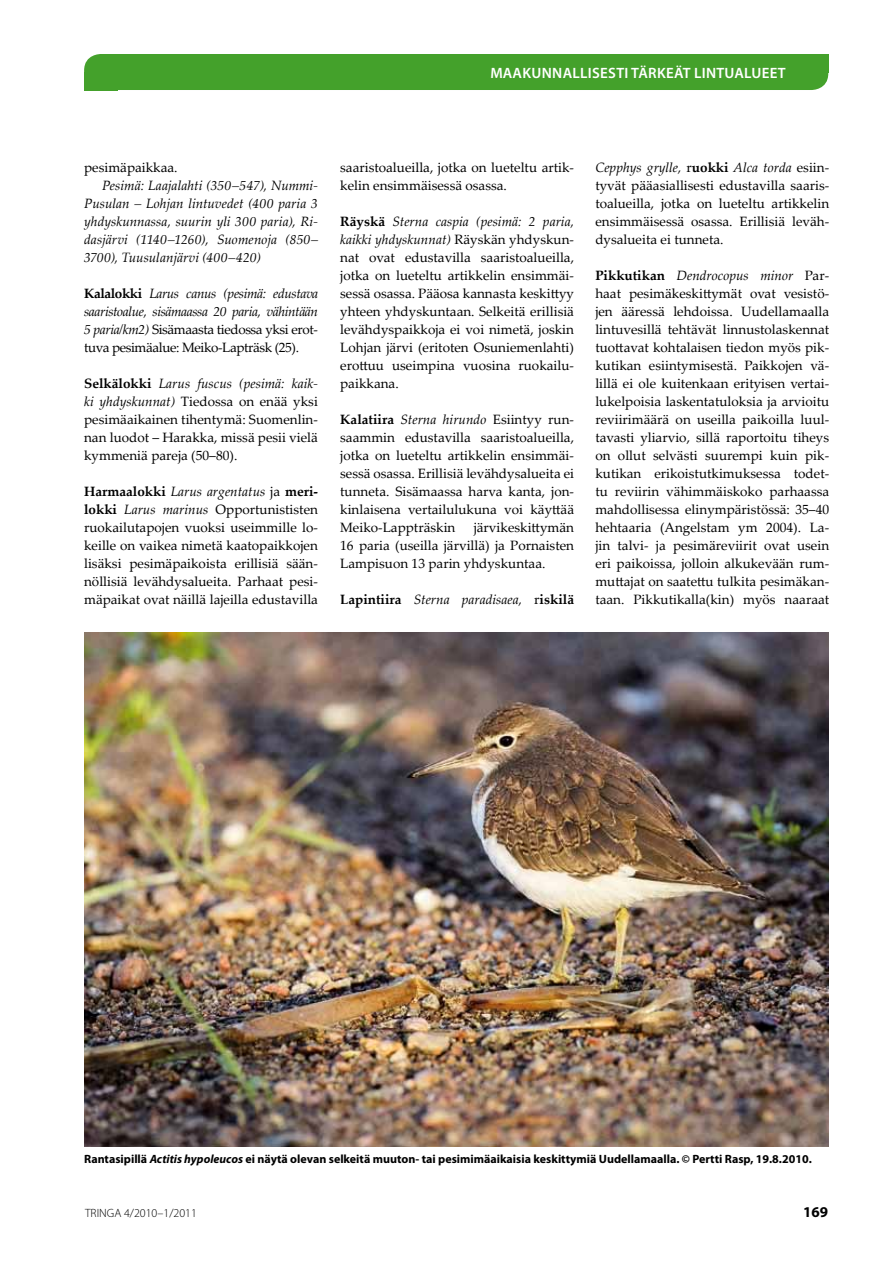
<style>
.page{position:relative;width:893px;height:1263px;background:#fff}
.page>*{position:absolute;margin:0;border:0;box-sizing:border-box;transform-origin:0 0}
.t1{font:600 15px "Myriad Pro";letter-spacing:.02em;color:#fff}
.t2{font:700 15px "Myriad Pro";color:#000}
.t3{font:13.5px/18px "Palatino Linotype";color:#000;text-align:justify}
.t4{font:italic 13.5px/18px "Palatino Linotype";letter-spacing:-.01em;color:#000;text-align:justify}
.t5{font:700 12px "Myriad Pro";color:#000}
.t6{font:300 12px "Myriad Pro";color:#000}
.s1{font-weight:700;font-style:normal}
.s2{font-style:normal}
.s3{font-weight:700}
.s4{font-style:italic}
</style>
<div class="page">
<img style="left:84px;top:633px;width:744px;height:513px">
<div style="left:84px;top:54px;width:744px;height:36px;background:#44a12b;border-radius:16px"></div>
<div style="left:84px;top:72px;width:33px;height:18px;background:#44a12b"></div>
<div style="left:784px;top:54px;width:44px;height:18px;background:#44a12b"></div>
<p class="t1" style="left:490px;top:63px;width:297px">MAAKUNNALLISESTI TÄRKEÄT LINTUALUEET</p>
<p class="t3" style="left:84px;top:158px;width:95px">pesimäpaikkaa.</p>
<p class="t4" style="left:84px;top:176px;width:235px;text-indent:18px">Pesimä: Laajalahti (350–547), Nummi-Pusulan – Lohjan lintuvedet (400 paria 3 yhdyskunnassa, suurin yli 300 paria), Ri&shy;dasjärvi (1140–1260), Suomenoja (850– 3700), Tuusulanjärvi (400–420)</p>
<p class="t4" style="left:84px;top:284px;width:235px"><span class="s1">Kalalokki</span> Larus canus (pesimä: edustava saaristoalue, sisämaassa 20 paria, vähintään 5 paria/km2) <span class="s2">Sisämaasta tiedossa yksi erot&shy;tuva pesimäalue: Meiko-Lapträsk (25).</span></p>
<p class="t3" style="left:84px;top:374px;width:235px"><span class="s3">Selkälokki</span> <span class="s4">Larus fuscus (pesimä: kaik&shy;ki yhdyskunnat)</span> Tiedossa on enää yksi pesimäaikainen tihentymä: Suomenlin&shy;nan luodot – Harakka, missä pesii vielä kymmeniä pareja (50–80).</p>
<p class="t3" style="left:84px;top:482px;width:235px"><span class="s3">Harmaalokki</span> <span class="s4">Larus argentatus</span> ja <span class="s3">meri&shy;lokki</span> <span class="s4">Larus marinus</span> Opportunististen ruokailutapojen vuoksi useimmille lo&shy;keille on vaikea nimetä kaatopaikkojen lisäksi pesimäpaikoista erillisiä sään&shy;nöllisiä levähdysalueita. Parhaat pesi&shy;mäpaikat ovat näillä lajeilla edustavilla</p>
<p class="t3" style="left:340px;top:158px;width:235px">saaristoalueilla, jotka on lueteltu artik&shy;kelin ensimmäisessä osassa.</p>
<p class="t3" style="left:340px;top:212px;width:235px"><span class="s3">Räyskä</span> <span class="s4">Sterna caspia (pesimä: 2 paria, kaikki yhdyskunnat)</span> Räyskän yhdyskun&shy;nat ovat edustavilla saaristoalueilla, jotka on lueteltu artikkelin ensimmäi&shy;sessä osassa. Pääosa kannasta keskittyy yhteen yhdyskuntaan. Selkeitä erillisiä levähdyspaikkoja ei voi nimetä, joskin Lohjan järvi (eritoten Osuniemenlahti) erottuu useimpina vuosina ruokailu&shy;paikkana.</p>
<p class="t3" style="left:340px;top:410px;width:235px"><span class="s3">Kalatiira</span> <span class="s4">Sterna hirundo</span> Esiintyy run&shy;saammin edustavilla saaristoalueilla, jotka on lueteltu artikkelin ensimmäi&shy;sessä osassa. Erillisiä levähdysalueita ei tunneta. Sisämaassa harva kanta, jon&shy;kinlaisena vertailulukuna voi käyttää Meiko-Lappträskin</p>
<p class="t3" style="left:340px;top:518px;width:235px;text-indent:134px">järvikeskittymän 16 paria (useilla järvillä) ja Pornaisten Lampisuon 13 parin yhdyskuntaa.</p>
<p class="t4" style="left:340px;top:590px;width:235px"><span class="s1">Lapintiira</span> Sterna paradisaea, <span class="s2">r</span><span class="s1">iskilä</span></p>
<p class="t3" style="left:595px;top:158px;width:235px"><span class="s4">Cepphys grylle,</span> r<span class="s3">uokki</span> <span class="s4">Alca torda</span> esiin&shy;tyvät pääasiallisesti edustavilla saaris&shy;toalueilla, jotka on lueteltu artikkelin ensimmäisessä osassa. Erillisiä leväh&shy;dysalueita ei tunneta.</p>
<p class="t3" style="left:595px;top:266px;width:235px"><span class="s3">Pikkutikan</span> <span class="s4">Dendrocopus minor</span> Par&shy;haat pesimäkeskittymät ovat vesistö&shy;jen ääressä lehdoissa. Uudellamaalla lintuvesillä tehtävät linnustolaskennat tuottavat kohtalaisen tiedon myös pik&shy;kutikan esiintymisestä. Paikkojen vä&shy;lillä ei ole kuitenkaan erityisen vertai&shy;lukelpoisia laskentatuloksia ja arvioitu reviirimäärä on useilla paikoilla luul&shy;tavasti yliarvio, sillä raportoitu tiheys on ollut selvästi suurempi kuin pik&shy;kutikan erikoistutkimuksessa todet&shy;tu reviirin vähimmäiskoko parhaassa mahdollisessa elinympäristössä: 35–40 hehtaaria (Angelstam ym 2004). La&shy;jin talvi- ja pesimäreviirit ovat usein eri paikoissa, jolloin alkukevään rum&shy;muttajat on saatettu tulkita pesimäkan&shy;taan. Pikkutikalla(kin) myös naaraat</p>
<p class="t5" style="left:84px;top:1151px;width:729px">Rantasipillä <span class="s4">Actitis hypoleucos</span> ei näytä olevan selkeitä muuton- tai pesimimäaikaisia keskittymiä Uudellamaalla. © Pertti Rasp, 19.8.2010.</p>
<p class="t6" style="left:85px;top:1206px;width:113px">TRINGA 4/2010–1/2011</p>
<p class="t2" style="left:803px;top:1202px;width:26px">169</p>
</div>
